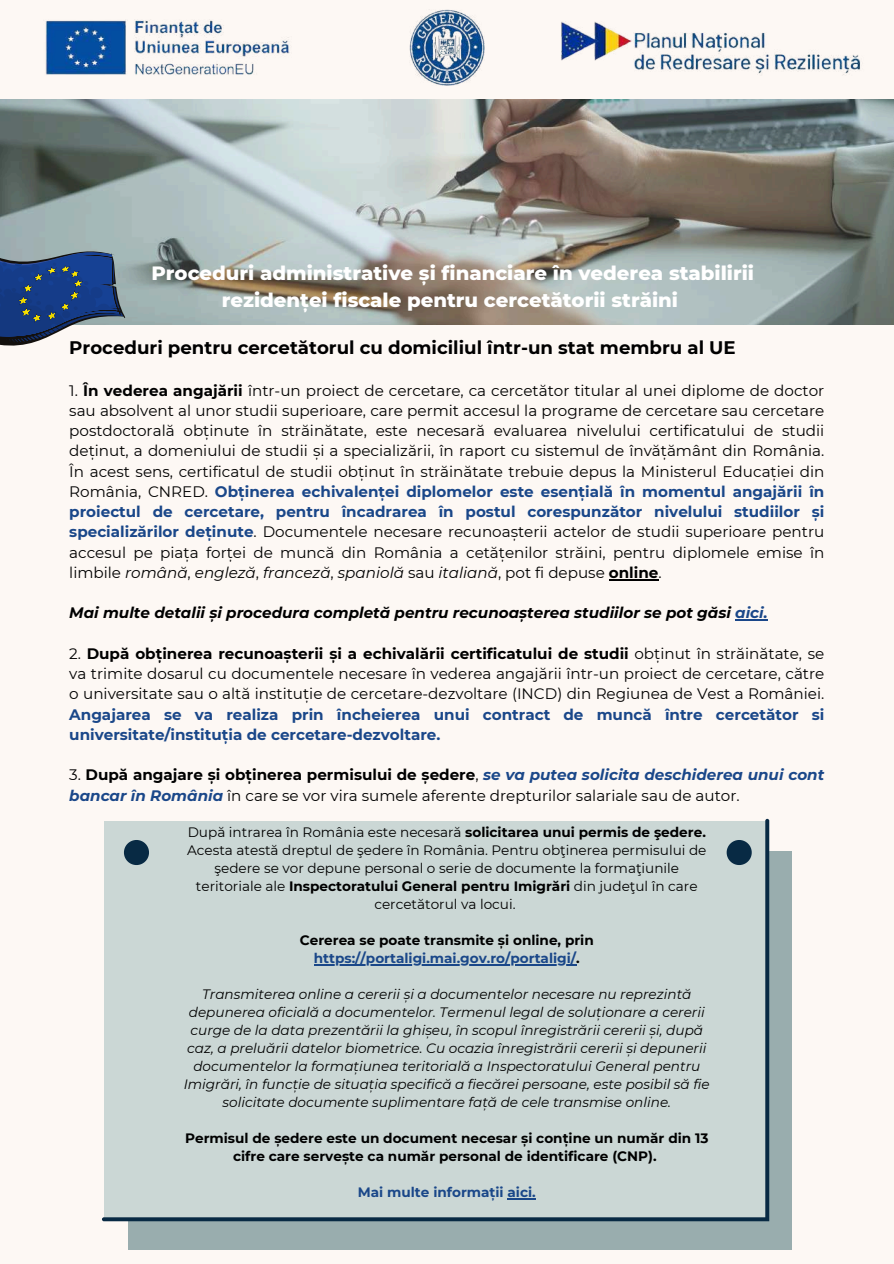
<style>
.page{position:relative;width:894px;height:1264px;background:#fff}
.page>*{position:absolute;margin:0;border:0;box-sizing:border-box;transform-origin:0 0}
.t1{font:800 19.65px/27px "Montserrat";color:#fff;text-align:center}
.t2{font:700 18.15px "Montserrat";color:#000}
.t3{font:15.15px/20.2px "Montserrat";color:#000;text-align:justify}
.t4{font:700 15.15px/20.2px "Montserrat";color:#1a4789}
.t5{font:italic 700 15.15px "Montserrat";color:#000}
.t6{font:italic 13.65px/18px "Montserrat";color:#000;text-align:center}
.t7{font:13.65px/18px "Montserrat";color:#000;text-align:center}
.t8{font:700 13.65px/18px "Montserrat";color:#000;text-align:center}
.t9{font:700 13.65px/18px "Montserrat";color:#1a4789;text-align:center}
.s1{font-weight:700}
.s2{font-weight:700;color:#1a4789}
.s3{font-style:italic}
.s4{color:#1a4789}
.s5{font-weight:700;font-style:italic;color:#1a4789}
.s6{color:#000}
</style>
<div class="page">
<div style="left:0;top:0;width:893px;height:1263px;background:#fdf8f4"></div>
<img style="left:0;top:99px;width:893px;height:225px">
<svg style="left:0;top:249px;width:126px;height:97px;background:#4c658f"></svg>
<div style="left:128px;top:850px;width:663px;height:399px;background:#99adae"></div>
<div style="left:102px;top:818px;width:667px;height:403px;background:#cbd7d5"></div>
<hr style="left:608px;top:579px;width:50px;height:1px;background:#000">
<hr style="left:735px;top:619px;width:32px;height:1px;background:#1a4789">
<hr style="left:314px;top:964px;width:262px;height:1px;background:#1a4789">
<svg style="left:507px;top:1198px;width:28px;height:1px"></svg>
<img style="left:45px;top:20px;width:245px;height:55px">
<img style="left:409px;top:10px;width:75px;height:75px">
<img style="left:561px;top:22px;width:299px;height:53px">
<p class="t1" style="left:151px;top:260px;width:604px">Proceduri administrative și financiare în vederea stabilirii rezidenței fiscale pentru cercetătorii străini</p>
<p class="t2" style="left:69px;top:336px;width:667px">Proceduri pentru cercetătorul cu domiciliul într-un stat membru al UE</p>
<p class="t3" style="left:69px;top:380px;width:756px">1. <span class="s1">În vederea angajării</span> într-un proiect de cercetare, ca cercetător titular al unei diplome de doctor sau absolvent al unor studii superioare, care permit accesul la programe de cercetare sau cercetare postdoctorală obținute în străinătate, este necesară evaluarea nivelului certificatului de studii deținut, a domeniului de studii și a specializării, în raport cu sistemul de învățământ din România.<br>În acest sens, certificatul de studii obținut în străinătate trebuie depus la Ministerul Educației din România, CNRED. <span class="s2">Obținerea echivalenței diplomelor este esențială în momentul angajării în proiectul de cercetare, pentru încadrarea în postul corespunzător nivelului studiilor și specializărilor deținute</span>. Documentele necesare recunoașterii actelor de studii superioare pentru accesul pe piața forței de muncă din România a cetățenilor străini, pentru diplomele emise în limbile <span class="s3">română</span>, <span class="s3">engleză</span>, <span class="s3">franceză</span>, <span class="s3">spaniolă</span> sau <span class="s3">italiană</span>, pot fi depuse <span class="s1">online</span>.</p>
<p class="t5" style="left:69px;top:603px;width:699px">Mai multe detalii și procedura completă pentru recunoașterea studiilor se pot găsi <span class="s4">aici.</span></p>
<p class="t3" style="left:69px;top:643px;width:756px">2. <span class="s1">După obținerea recunoașterii și a echivalării certificatului de studii</span> obținut în străinătate, se va trimite dosarul cu documentele necesare în vederea angajării într-un proiect de cercetare, către o universitate sau o altă instituție de cercetare-dezvoltare (INCD) din Regiunea de Vest a României.</p>
<p class="t4" style="left:69px;top:704px;width:756px">Angajarea se va realiza prin încheierea unui contract de muncă între cercetător si universitate/instituția de cercetare-dezvoltare.</p>
<p class="t3" style="left:69px;top:764px;width:756px">3. <span class="s1">După angajare și obținerea permisului de ședere</span>, <span class="s5">se va putea solicita deschiderea unui cont bancar în România</span> în care se vor vira sumele aferente drepturilor salariale sau de autor.</p>
<p class="t7" style="left:187px;top:823px;width:520px">După intrarea în România este necesară <span class="s1">solicitarea unui permis de şedere.<br></span>Acesta atestă dreptul de şedere în România. Pentru obţinerea permisului de şedere se vor depune personal o serie de documente la formaţiunile teritoriale ale <span class="s1">Inspectoratului General pentru Imigrări</span> din judeţul în care cercetătorul va locui.</p>
<p class="t9" style="left:300px;top:931px;width:295px"><span class="s6">Cererea se poate transmite și online, prin </span>https://portaligi.mai.gov.ro/portaligi/<span class="s6">.</span></p>
<p class="t6" style="left:184px;top:985px;width:527px">Transmiterea online a cererii și a documentelor necesare nu reprezintă depunerea oficială a documentelor. Termenul legal de soluționare a cererii curge de la data prezentării la ghișeu, în scopul înregistrării cererii și, după caz, a preluării datelor biometrice. Cu ocazia înregistrării cererii și depunerii documentelor la formațiunea teritorială a Inspectoratului General pentru Imigrări, în funcție de situația specifică a fiecărei persoane, este posibil să fie solicitate documente suplimentare față de cele transmise online.</p>
<p class="t8" style="left:185px;top:1129px;width:524px">Permisul de ședere este un document necesar și conține un număr din 13 cifre care servește ca număr personal de identificare (CNP).</p>
<p class="t9" style="left:358px;top:1183px;width:179px">Mai multe informații aici.</p>
</div>
